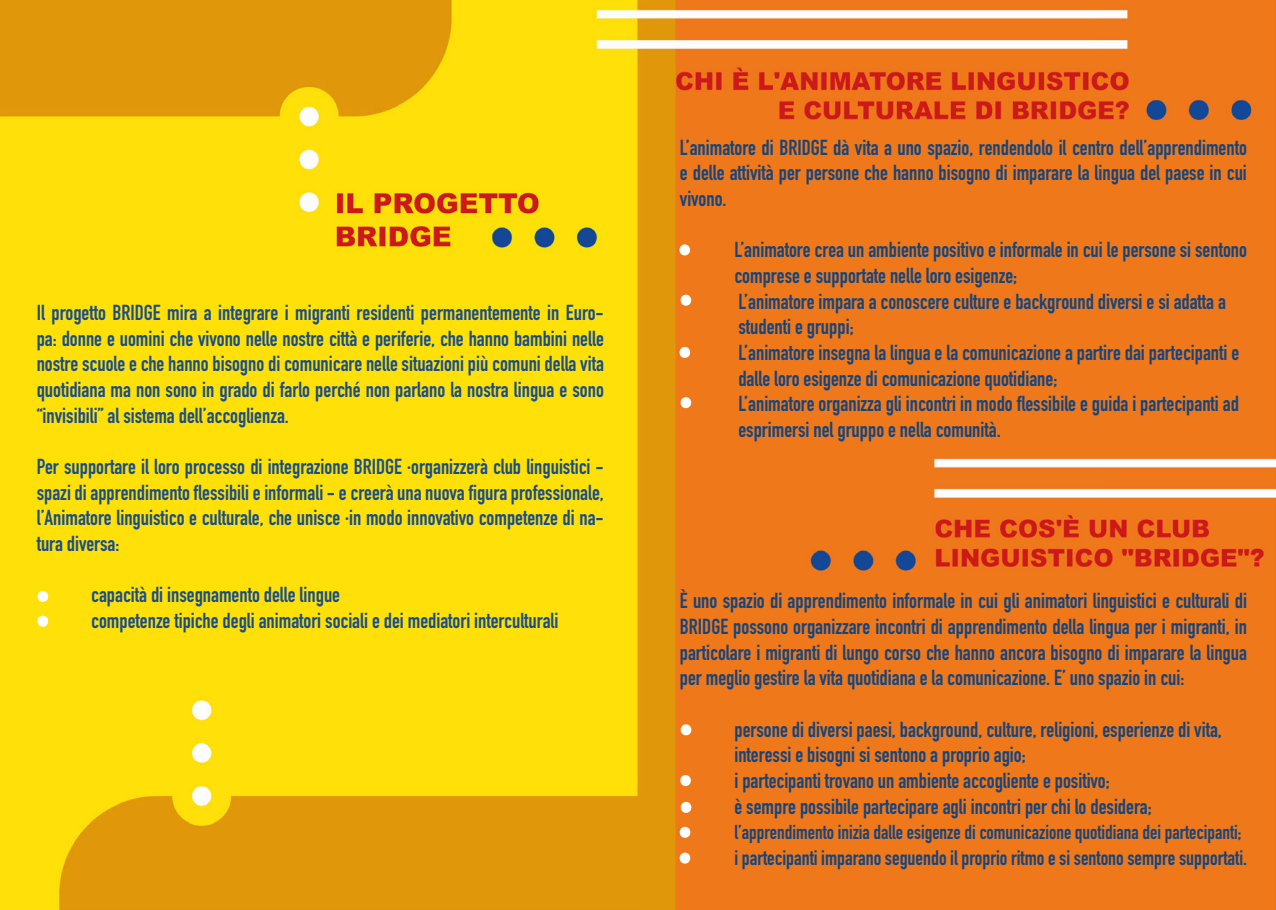
<style>
.page{position:relative;width:1276px;height:910px;background:#fff}
.page>*{position:absolute;margin:0;border:0;box-sizing:border-box;transform-origin:0 0}
.t1{font:94.8px "Minion Pro";color:#fff}
.t2{font:700 21.3px/25.8px "DIN Condensed";color:#13457f;text-align:justify}
.t3{font:700 21.3px/25.8px "DIN Condensed";color:#184d8c;text-align:justify}
.t4{font:700 20.7px "DIN Condensed";color:#13457f}
.t5{font:700 19.8px "DIN Condensed";color:#13457f}
</style>
<div class="page">
<img style="left:0;top:0;width:1276px;height:910px">
<p class="t3" style="left:37px;top:299px;width:568px">Il progetto BRIDGE mira a integrare i migranti residenti permanentemente in Euro&shy;pa: donne e uomini che vivono nelle nostre città e periferie, che hanno bambini nelle nostre scuole e che hanno bisogno di comunicare nelle situazioni più comuni della vita quotidiana ma non sono in grado di farlo perché non parlano la nostra lingua e sono “invisibili” al sistema dell’accoglienza.</p>
<p class="t3" style="left:37px;top:454px;width:568px">Per supportare il loro processo di integrazione BRIDGE ·organizzerà club linguistici - spazi di apprendimento flessibili e informali - e creerà una nuova figura professionale, l’Animatore linguistico e culturale, che unisce ·in modo innovativo competenze di na&shy;tura diversa:</p>
<p class="t3" style="left:91px;top:582px;width:250px">capacità di insegnamento delle lingue</p>
<p class="t1" style="left:32px;top:525px;width:23px">·</p>
<p class="t1" style="left:32px;top:549px;width:23px">·</p>
<p class="t3" style="left:91px;top:608px;width:468px">competenze tipiche degli animatori sociali e dei mediatori interculturali</p>
<p class="t2" style="left:680px;top:134px;width:568px">L’animatore di BRIDGE dà vita a uno spazio, rendendolo il centro dell’apprendimento e delle attività per persone che hanno bisogno di imparare la lingua del paese in cui vivono.</p>
<p class="t2" style="left:734px;top:237px;width:514px;text-align:left">L’animatore crea un ambiente positivo e informale in cui le persone si sentono comprese e supportate nelle loro esigenze;<br>L’animatore impara a conoscere culture e background diversi e si adatta a studenti e gruppi;<br>L’animatore insegna la lingua e la comunicazione a partire dai partecipanti e dalle loro esigenze di comunicazione quotidiane;<br>L’animatore organizza gli incontri in modo flessibile e guida i partecipanti ad esprimersi nel gruppo e nella comunità.</p>
<p class="t1" style="left:674px;top:178px;width:23px">·</p>
<p class="t1" style="left:675px;top:228px;width:23px">·</p>
<p class="t1" style="left:674px;top:281px;width:23px">·</p>
<p class="t1" style="left:675px;top:331px;width:23px">·</p>
<p class="t2" style="left:680px;top:588px;width:569px">È uno spazio di apprendimento informale in cui gli animatori linguistici e culturali di BRIDGE possono organizzare incontri di apprendimento della lingua per i migranti, in particolare i migranti di lungo corso che hanno ancora bisogno di imparare la lingua per meglio gestire la vita quotidiana e la comunicazione. E’ uno spazio in cui:</p>
<p class="t2" style="left:734px;top:716px;width:489px;text-align:left">persone di diversi paesi, background, culture, religioni, esperienze di vita, interessi e bisogni si sentono a proprio agio;<br>i partecipanti trovano un ambiente accogliente e positivo;<br>è sempre possibile partecipare agli incontri per chi lo desidera;</p>
<p class="t5" style="left:734px;top:819px;width:508px">l’apprendimento inizia dalle esigenze di comunicazione quotidiana dei partecipanti;</p>
<p class="t4" style="left:734px;top:844px;width:514px">i partecipanti imparano seguendo il proprio ritmo e si sentono sempre supportati.</p>
<p class="t1" style="left:675px;top:658px;width:23px">·</p>
<p class="t1" style="left:674px;top:748px;width:24px">····</p>
</div>
